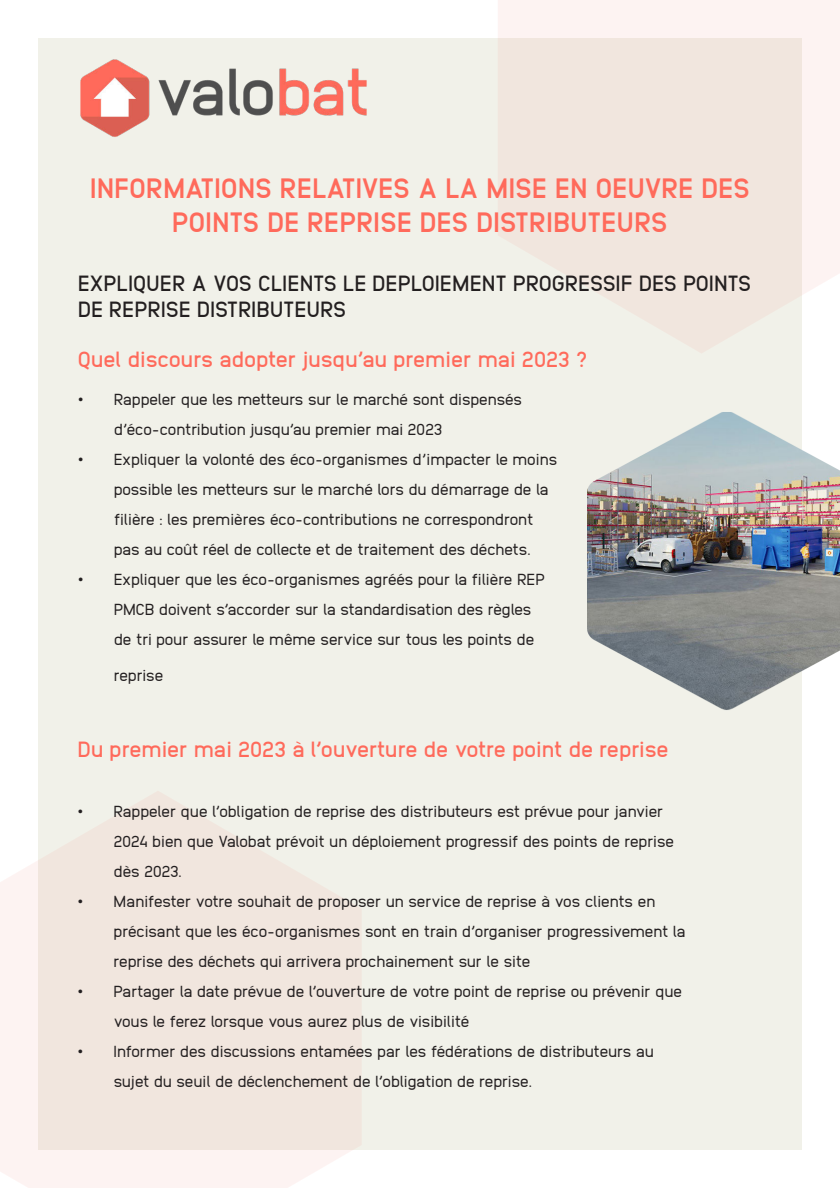
<style>
.page{position:relative;width:840px;height:1188px;background:#fff}
.page>*{position:absolute;margin:0;border:0;box-sizing:border-box;transform-origin:0 0}
.t1{font:800 28px/33.6px "Anodina";letter-spacing:-.02em;color:#ff6a5b;text-align:center}
.t2{font:700 22px "Anodina";letter-spacing:-.02em;color:#ff6a5b}
.t3{font:700 22px/26.4px "Anodina";letter-spacing:-.02em;color:#231f20}
.t4{font:16px/30px "Anodina";letter-spacing:-.03em;color:#231f20}
</style>
<div class="page">
<div style="left:36px;top:36px;width:768px;height:1116px;background:#f1f1e9;border:2px solid #fff"></div>
<svg style="left:498px;top:0;width:342px;height:354px;fill:#f1e6de"></svg>
<svg style="left:0;top:791px;width:362px;height:397px;fill:#f1e6de"></svg>
<img style="left:587px;top:360px;width:253px;height:402px">
<img style="left:41px;top:36px;width:365px;height:101px">
<h1 class="t1" style="left:90px;top:172px;width:662px">INFORMATIONS RELATIVES A LA MISE EN OEUVRE DES<br>POINTS DE REPRISE DES DISTRIBUTEURS</h1>
<h2 class="t3" style="left:78px;top:272px;width:675px">EXPLIQUER A VOS CLIENTS LE DEPLOIEMENT PROGRESSIF DES POINTS<br>DE REPRISE DISTRIBUTEURS</h2>
<h2 class="t2" style="left:78px;top:351px;width:512px">Quel discours adopter jusqu’au premier mai 2023 ?</h2>
<p class="t4" style="left:114px;top:385px;width:410px;text-indent:-36px">• Rappeler que les metteurs sur le marché sont dispensés d’éco-contribution jusqu’au premier mai 2023</p>
<p class="t4" style="left:114px;top:445px;width:445px;text-indent:-36px">• Expliquer la volonté des éco-organismes d’impacter le moins possible les metteurs sur le marché lors du démarrage de la filière : les premières éco-contributions ne correspondront pas au coût réel de collecte et de traitement des déchets.</p>
<p class="t4" style="left:114px;top:565px;width:433px;text-indent:-36px">• Expliquer que les éco-organismes agréés pour la filière REP<br>PMCB doivent s’accorder sur la standardisation des règles de tri pour assurer le même service sur tous les points de</p>
<p class="t4" style="left:114px;top:661px;width:51px">reprise</p>
<h2 class="t2" style="left:78px;top:741px;width:593px">Du premier mai 2023 à l’ouverture de votre point de reprise</h2>
<p class="t4" style="left:114px;top:797px;width:562px;text-indent:-36px">• Rappeler que l’obligation de reprise des distributeurs est prévue pour janvier<br>2024 bien que Valobat prévoit un déploiement progressif des points de reprise dès 2023.</p>
<p class="t4" style="left:114px;top:887px;width:574px;text-indent:-36px">• Manifester votre souhait de proposer un service de reprise à vos clients en précisant que les éco-organismes sont en train d’organiser progressivement la reprise des déchets qui arrivera prochainement sur le site</p>
<p class="t4" style="left:114px;top:977px;width:571px;text-indent:-36px">• Partager la date prévue de l’ouverture de votre point de reprise ou prévenir que vous le ferez lorsque vous aurez plus de visibilité</p>
<p class="t4" style="left:114px;top:1037px;width:542px;text-indent:-36px">• Informer des discussions entamées par les fédérations de distributeurs au sujet du seuil de déclenchement de l’obligation de reprise.</p>
</div>
